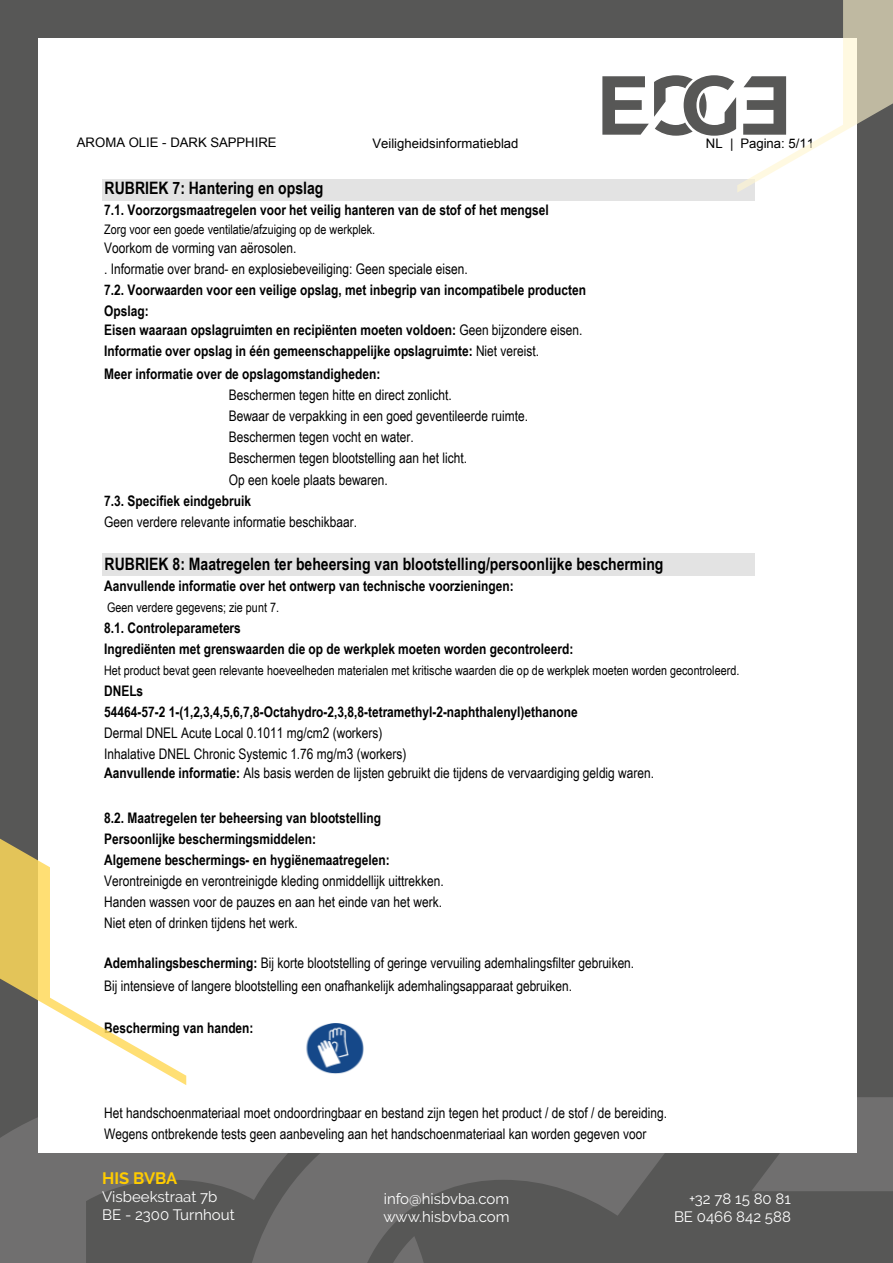
<style>
.page{position:relative;width:893px;height:1263px;background:#575756}
.page>*{position:absolute;margin:0;border:0;box-sizing:border-box;transform-origin:0 0}
.t1{font:700 17.1px "Arial Narrow";color:#000}
.t2{font:700 16.5px "Raleway";color:#fc0}
.t3{font:15px/18px "Raleway";color:#fff}
.t4{font:14.55px/21.1px "Arial Narrow";color:#000}
.t5{font:700 14.55px/21px "Arial Narrow";color:#000}
.t6{font:13.2px "Arial Narrow";color:#000}
.t7{font:13.2px "Arial";color:#000}
.s1{font-weight:400}
.s2{font-weight:700}
</style>
<div class="page">
<svg style="left:0;top:1097px;width:893px;height:166px"></svg>
<div style="left:38px;top:38px;width:819px;height:1114px;background:#fff"></div>
<div style="left:102px;top:179px;width:652px;height:21px;background:#e3e3e3"></div>
<div style="left:102px;top:554px;width:652px;height:22px;background:#e3e3e3"></div>
<img style="left:306px;top:1023px;width:58px;height:51px">
<svg style="left:0;top:838px;width:186px;height:247px"></svg>
<svg style="left:602px;top:0;width:291px;height:193px"></svg>
<p class="t7" style="left:77px;top:134px;width:201px">AROMA OLIE - DARK SAPPHIRE</p>
<p class="t7" style="left:373px;top:135px;width:147px">Veiligheidsinformatieblad</p>
<p class="t7" style="left:706px;top:135px;width:110px">NL | Pagina: 5/11</p>
<p class="t1" style="left:105px;top:175px;width:220px">RUBRIEK 7: Hantering en opslag</p>
<p class="t5" style="left:104px;top:199px;width:446px">7.1. Voorzorgsmaatregelen voor het veilig hanteren van de stof of het mengsel</p>
<p class="t6" style="left:104px;top:219px;width:272px">Zorg voor een goede ventilatie/afzuiging op de werkplek.</p>
<p class="t4" style="left:104px;top:237px;width:365px">Voorkom de vorming van aërosolen.<br>. Informatie over brand- en explosiebeveiliging: Geen speciale eisen.</p>
<p class="t5" style="left:104px;top:278px;width:483px">7.2. Voorwaarden voor een veilige opslag, met inbegrip van incompatibele producten<br>Opslag:</p>
<p class="t5" style="left:104px;top:319px;width:480px">Eisen waaraan opslagruimten en recipiënten moeten voldoen: <span class="s1">Geen bijzondere eisen.<br></span>Informatie over opslag in één gemeenschappelijke opslagruimte: <span class="s1">Niet vereist.</span></p>
<p class="t5" style="left:104px;top:363px;width:277px">Meer informatie over de opslagomstandigheden:</p>
<p class="t4" style="left:229px;top:384px;width:301px">Beschermen tegen hitte en direct zonlicht.<br>Bewaar de verpakking in een goed geventileerde ruimte.<br>Beschermen tegen vocht en water.<br>Beschermen tegen blootstelling aan het licht.<br>Op een koele plaats bewaren.</p>
<p class="t5" style="left:104px;top:489px;width:148px">7.3. Specifiek eindgebruik</p>
<p class="t4" style="left:104px;top:510px;width:254px">Geen verdere relevante informatie beschikbaar.</p>
<p class="t1" style="left:105px;top:551px;width:560px">RUBRIEK 8: Maatregelen ter beheersing van blootstelling/persoonlijke bescherming</p>
<p class="t5" style="left:104px;top:574px;width:411px">Aanvullende informatie over het ontwerp van technische voorzieningen:</p>
<p class="t6" style="left:107px;top:597px;width:173px">Geen verdere gegevens; zie punt 7.</p>
<p class="t5" style="left:104px;top:617px;width:471px">8.1. Controleparameters<br>Ingrediënten met grenswaarden die op de werkplek moeten worden gecontroleerd:</p>
<p class="t6" style="left:104px;top:661px;width:637px">Het product bevat geen relevante hoeveelheden materialen met kritische waarden die op de werkplek moeten worden gecontroleerd.</p>
<p class="t5" style="left:104px;top:680px;width:475px">DNELs<br>54464-57-2 1-(1,2,3,4,5,6,7,8-Octahydro-2,3,8,8-tetramethyl-2-naphthalenyl)ethanone</p>
<p class="t4" style="left:104px;top:722px;width:304px">Dermal DNEL Acute Local 0.1011 mg/cm2 (workers)<br>Inhalative DNEL Chronic Systemic 1.76 mg/m3 (workers)</p>
<p class="t4" style="left:104px;top:762px;width:551px"><span class="s2">Aanvullende informatie:</span> Als basis werden de lijsten gebruikt die tijdens de vervaardiging geldig waren.</p>
<p class="t5" style="left:104px;top:806px;width:287px">8.2. Maatregelen ter beheersing van blootstelling<br>Persoonlijke beschermingsmiddelen:<br>Algemene beschermings- en hygiënemaatregelen:</p>
<p class="t4" style="left:104px;top:869px;width:341px;text-align:justify">Verontreinigde en verontreinigde kleding onmiddellijk uittrekken.<br>Handen wassen voor de pauzes en aan het einde van het werk.<br>Niet eten of drinken tijdens het werk.</p>
<p class="t4" style="left:104px;top:951px;width:531px;line-height:23.1px"><span class="s2">Ademhalingsbescherming:</span> Bij korte blootstelling of geringe vervuiling ademhalingsfilter gebruiken.<br>Bij intensieve of langere blootstelling een onafhankelijk ademhalingsapparaat gebruiken.</p>
<p class="t5" style="left:104px;top:1017px;width:151px">Bescherming van handen:</p>
<p class="t4" style="left:104px;top:1101px;width:564px">Het handschoenmateriaal moet ondoordringbaar en bestand zijn tegen het product / de stof / de bereiding.<br>Wegens ontbrekende tests geen aanbeveling aan het handschoenmateriaal kan worden gegeven voor</p>
<p class="t2" style="left:102px;top:1168px;width:77px">HIS BVBA</p>
<p class="t3" style="left:102px;top:1187px;width:134px">Visbeekstraat 7b<br>BE - 2300 Turnhout</p>
<p class="t3" style="left:383px;top:1189px;width:128px">info@hisbvba.com www.hisbvba.com</p>
<p class="t3" style="left:674px;top:1189px;width:118px;text-align:right">+32 78 15 80 81<br>BE 0466 842 588</p>
</div>
